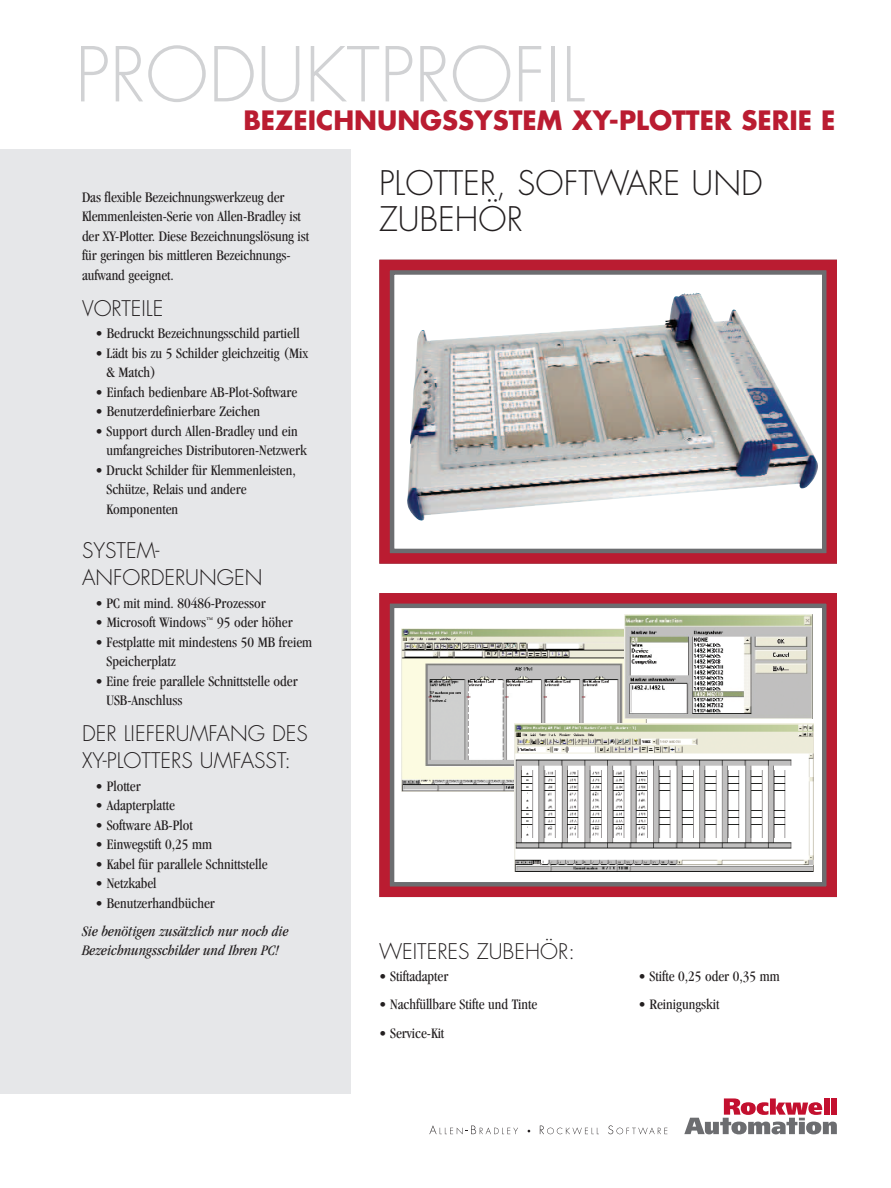
<style>
.page{position:relative;width:891px;height:1188px;background:#fff}
.page>*{position:absolute;margin:0;border:0;box-sizing:border-box;transform-origin:0 0}
.t1{font:300 73.5px "Futura";color:#d1d2d4}
.t2{font:300 33px/36px "Futura";color:#231f20}
.t3{font:700 25.95px "Futura Std";color:#ba1c31}
.t4{font:300 21px/27px "Futura";color:#231f20}
.t5{font:condensed 15px/19.5px "Garamond";color:#231f20}
.t6{font:italic condensed 15px/19.5px "Garamond";color:#231f20}
</style>
<div class="page">
<div style="left:379px;top:593px;width:458px;height:304px;border:15px solid #6c6d70"></div>
<div style="left:379px;top:593px;width:458px;height:304px;border:10px solid #ba1c31"></div>
<div style="left:0;top:149px;width:351px;height:945px;background:#e6e7e9"></div>
<svg style="left:684px;top:1098px;width:153px;height:36px"></svg>
<div style="left:824px;top:1098px;width:5px;height:17px;background:#c3102f"></div>
<div style="left:831px;top:1098px;width:6px;height:17px;background:#c3102f"></div>
<svg style="left:429px;top:1125px;width:89px;height:9px"></svg>
<svg style="left:540px;top:1126px;width:59px;height:8px"></svg>
<svg style="left:608px;top:1125px;width:59px;height:9px"></svg>
<div style="left:379px;top:260px;width:458px;height:304px;border:15px solid #6c6d70"></div>
<div style="left:379px;top:260px;width:458px;height:304px;border:10px solid #ba1c31"></div>
<img style="left:407px;top:293px;width:411px;height:228px">
<img style="left:402px;top:628px;width:244px;height:163px">
<img style="left:515px;top:723px;width:298px;height:149px">
<img style="left:624px;top:615px;width:189px;height:103px">
<h1 class="t1" style="left:75px;top:41px;width:512px">PRODUKTPROFIL</h1>
<h3 class="t3" style="left:243px;top:108px;width:594px">BEZEICHNUNGSSYSTEM XY-PLOTTER SERIE E</h3>
<h2 class="t2" style="left:379px;top:168px;width:385px">PLOTTER, SOFTWARE UND<br>ZUBEHÖR</h2>
<p class="t5" style="left:82px;top:189px;width:229px">Das flexible Bezeichnungswerkzeug der Klemmenleisten-Serie von Allen-Bradley ist der XY-Plotter. Diese Bezeichnungslösung ist für geringen bis mittleren Bezeichnungs&shy;aufwand geeignet.</p>
<h3 class="t4" style="left:82px;top:296px;width:83px">VORTEILE</h3>
<p class="t5" style="left:96px;top:325px;width:206px">• Bedruckt Bezeichnungsschild partiell</p>
<p class="t5" style="left:107px;top:344px;width:203px;text-indent:-11px">• Lädt bis zu 5 Schilder gleichzeitig (Mix &amp; Match)</p>
<p class="t5" style="left:96px;top:383px;width:203px">• Einfach bedienbare AB-Plot-Software</p>
<p class="t5" style="left:96px;top:403px;width:166px">• Benutzerdefinierbare Zeichen</p>
<p class="t5" style="left:107px;top:422px;width:202px;text-indent:-11px">• Support durch Allen-Bradley und ein umfangreiches Distributoren-Netzwerk</p>
<p class="t5" style="left:107px;top:461px;width:191px;text-indent:-11px">• Druckt Schilder für Klemmenleisten,<br>Schütze, Relais und andere<br>Komponenten</p>
<h3 class="t4" style="left:82px;top:539px;width:182px">SYSTEM-<br>ANFORDERUNGEN</h3>
<p class="t5" style="left:96px;top:594px;width:172px">• PC mit mind. 80486-Prozessor</p>
<p class="t5" style="left:96px;top:614px;width:199px">• Microsoft Windows<sup>™</sup> 95 oder höher</p>
<p class="t5" style="left:107px;top:633px;width:207px;text-indent:-11px">• Festplatte mit mindestens 50 MB freiem<br>Speicherplatz</p>
<p class="t5" style="left:107px;top:672px;width:193px;text-indent:-11px">• Eine freie parallele Schnittstelle oder<br>USB-Anschluss</p>
<h3 class="t4" style="left:82px;top:721px;width:227px">DER LIEFERUMFANG DES<br>XY-PLOTTERS UMFASST:</h3>
<p class="t5" style="left:96px;top:777px;width:47px">• Plotter</p>
<p class="t5" style="left:96px;top:797px;width:81px">• Adapterplatte</p>
<p class="t5" style="left:96px;top:816px;width:99px">• Software AB-Plot</p>
<p class="t5" style="left:96px;top:836px;width:118px">• Einwegstift 0,25 mm</p>
<p class="t5" style="left:96px;top:855px;width:174px">• Kabel für parallele Schnittstelle</p>
<p class="t5" style="left:96px;top:875px;width:63px">• Netzkabel</p>
<p class="t5" style="left:96px;top:894px;width:121px">• Benutzerhandbücher</p>
<p class="t6" style="left:82px;top:922px;width:208px">Sie benötigen zusätzlich nur noch die<br>Bezeichnungsschilder und Ihren PC!</p>
<h3 class="t4" style="left:379px;top:939px;width:197px">WEITERES ZUBEHÖR:</h3>
<p class="t5" style="left:379px;top:968px;width:71px">• Stiftadapter</p>
<p class="t5" style="left:638px;top:968px;width:143px">• Stifte 0,25 oder 0,35 mm</p>
<p class="t5" style="left:379px;top:996px;width:160px">• Nachfüllbare Stifte und Tinte</p>
<p class="t5" style="left:638px;top:996px;width:83px">• Reinigungskit</p>
<p class="t5" style="left:379px;top:1024px;width:67px">• Service-Kit</p>
</div>
